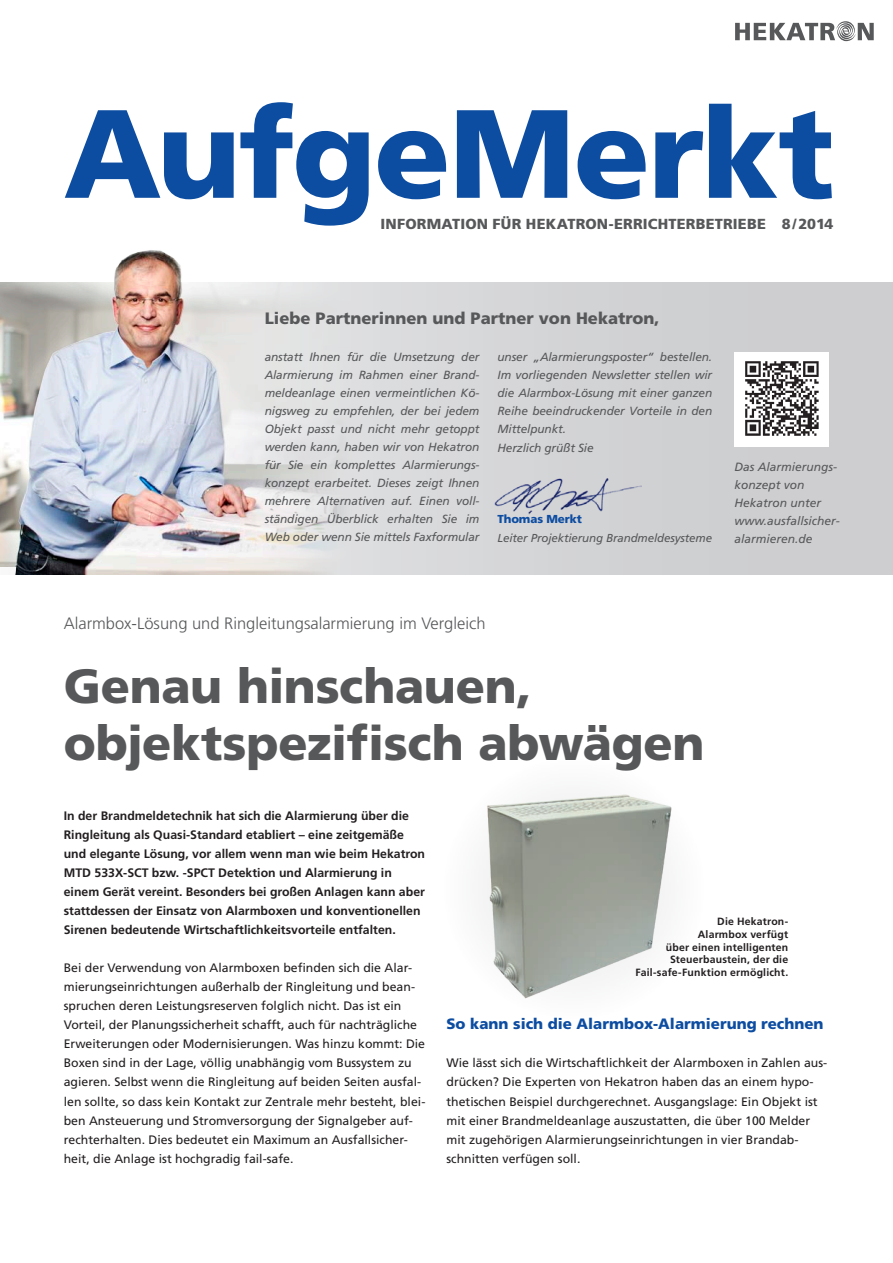
<style>
.page{position:relative;width:893px;height:1263px;background:#fff}
.page>*{position:absolute;margin:0;border:0;box-sizing:border-box;transform-origin:0 0}
.t1{font:900 125.4px "Frutiger";letter-spacing:-.015em;color:#0d4da1}
.t2{font:900 48px/57px "Frutiger";letter-spacing:-.005em;color:#57585a}
.t3{font:300 16.5px "Frutiger";color:#57585a}
.t4{font:900 16.5px "Frutiger LT Std";color:#57585a}
.Zwü{font:900 15px "Frutiger LT Std";color:#0d4da1}
.t5{font:900 14.55px "Frutiger";letter-spacing:.01em;color:#57585a}
.t6{font:12.3px/19px "Frutiger LT Std";color:#231f20}
.t7{font:700 12.3px/19px "Frutiger LT Std";color:#231f20}
.t8{font:italic 12px/18px "Frutiger LT Std";color:#57585a}
.t9{font:italic 11.85px/18px "Frutiger LT Std";letter-spacing:-.01em;color:#57585a;text-align:justify}
.t10{font:italic 11.55px "Frutiger LT Std";letter-spacing:-.01em;color:#57585a}
.t11{font:900 11.55px "Frutiger LT Std";letter-spacing:-.01em;color:#0d4da1}
.t12{font:700 10.5px/12.8px "Frutiger LT Std";letter-spacing:.02em;color:#231f20;text-align:right}
</style>
<div class="page">
<div style="left:0;top:282px;width:893px;height:292px;background:#cfd0d2"></div>
<img style="left:0;top:250px;width:458px;height:324px">
<svg style="left:735px;top:21px;width:139px;height:20px"></svg>
<div style="left:735px;top:352px;width:94px;height:94px;background:#fff"></div>
<img style="left:745px;top:361px;width:74px;height:75px">
<img style="left:494px;top:478px;width:147px;height:36px">
<img style="left:482px;top:794px;width:190px;height:205px">
<p class="t1" style="left:64px;top:78px;width:772px">AufgeMerkt</p>
<p class="t5" style="left:381px;top:215px;width:454px">INFORMATION FÜR HEKATRON-ERRICHTERBETRIEBE 8/2014</p>
<p class="t4" style="left:265px;top:309px;width:396px">Liebe Partnerinnen und Partner von Hekatron,</p>
<p class="t9" style="left:265px;top:348px;width:216px">anstatt Ihnen für die Umsetzung der Alarmierung im Rahmen einer Brand&shy;meldeanlage einen vermeintlichen Kö&shy;nigsweg zu empfehlen, der bei jedem Objekt passt und nicht mehr getoppt werden kann, haben wir von Hekatron für Sie ein komplettes Alarmierungs&shy;konzept erarbeitet. Dieses zeigt Ihnen mehrere Alternativen auf. Einen voll&shy;ständigen Überblick erhalten Sie im Web oder wenn Sie mittels Faxformular</p>
<p class="t9" style="left:497px;top:348px;width:216px">unser „Alarmierungsposter“ bestellen.<br>Im vorliegenden Newsletter stellen wir die Alarmbox-Lösung mit einer ganzen Reihe beeindruckender Vorteile in den Mittelpunkt.</p>
<p class="t9" style="left:497px;top:439px;width:98px">Herzlich grüßt Sie</p>
<p class="t11" style="left:497px;top:512px;width:86px">Thomas Merkt</p>
<p class="t10" style="left:497px;top:531px;width:216px">Leiter Projektierung Brandmeldesysteme</p>
<p class="t8" style="left:735px;top:457px;width:107px">Das Alarmierungs&shy;konzept von<br>Hekatron unter www.ausfallsicher&shy;alarmieren.de</p>
<p class="t3" style="left:64px;top:614px;width:423px">Alarmbox-Lösung und Ringleitungsalarmierung im Vergleich</p>
<p class="t2" style="left:64px;top:657px;width:642px">Genau hinschauen, objektspezifisch abwägen</p>
<p class="t7" style="left:64px;top:806px;width:363px">In der Brandmeldetechnik hat sich die Alarmierung über die Ringleitung als Quasi-Standard etabliert – eine zeitgemäße und elegante Lösung, vor allem wenn man wie beim Hekatron MTD 533X-SCT bzw. -SPCT Detektion und Alarmierung in einem Gerät vereint. Besonders bei großen Anlagen kann aber stattdessen der Einsatz von Alarmboxen und konventionellen Sirenen bedeutende Wirtschaftlichkeitsvorteile entfalten.</p>
<p class="t6" style="left:64px;top:958px;width:363px">Bei der Verwendung von Alarmboxen befinden sich die Alar&shy;mierungseinrichtungen außerhalb der Ringleitung und bean&shy;spruchen deren Leistungsreserven folglich nicht. Das ist ein Vorteil, der Planungssicherheit schafft, auch für nachträgliche Erweiterungen oder Modernisierungen. Was hinzu kommt: Die Boxen sind in der Lage, völlig unabhängig vom Bussystem zu agieren. Selbst wenn die Ringleitung auf beiden Seiten ausfal&shy;len sollte, so dass kein Kontakt zur Zentrale mehr besteht, blei&shy;ben Ansteuerung und Stromversorgung der Signalgeber auf&shy;rechterhalten. Dies bedeutet ein Maximum an Ausfallsicher&shy;heit, die Anlage ist hochgradig fail-safe.</p>
<p class="t12" style="left:635px;top:915px;width:154px">Die Hekatron-<br>Alarmbox verfügt<br>über einen intelligenten<br>Steuerbaustein, der die<br>Fail-safe-Funktion ermöglicht.</p>
<p class="Zwü" style="left:446px;top:1015px;width:378px">So kann sich die Alarmbox-Alarmierung rechnen</p>
<p class="t6" style="left:446px;top:1054px;width:382px">Wie lässt sich die Wirtschaftlichkeit der Alarmboxen in Zahlen aus&shy;drücken? Die Experten von Hekatron haben das an einem hypo&shy;thetischen Beispiel durchgerechnet. Ausgangslage: Ein Objekt ist mit einer Brandmeldeanlage auszustatten, die über 100 Melder mit zugehörigen Alarmierungseinrichtungen in vier Brandab&shy;schnitten verfügen soll.</p>
</div>
